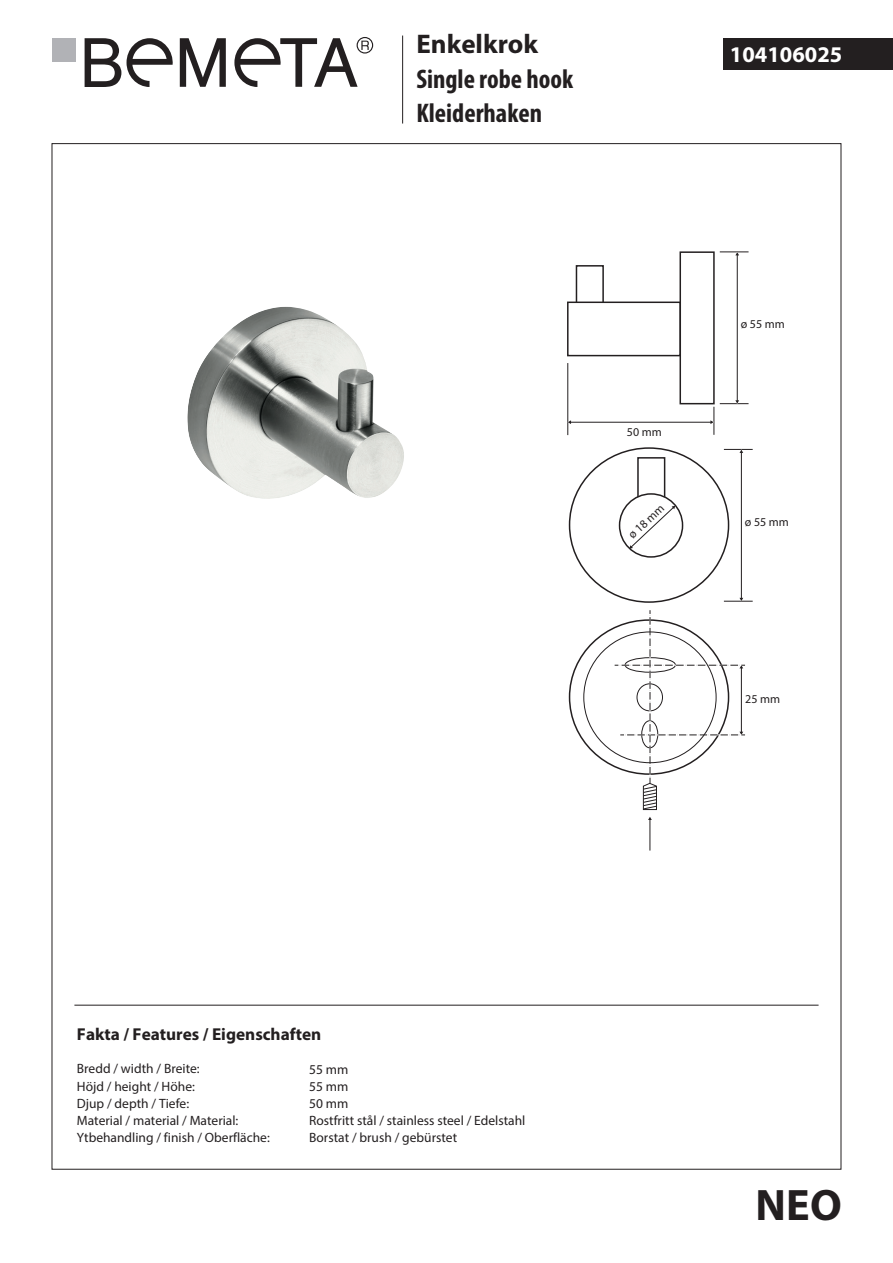
<style>
.page{position:relative;width:893px;height:1263px;background:#fff}
.page>*{position:absolute;margin:0;border:0;box-sizing:border-box;transform-origin:0 0}
.t1{font:700 44.25px "Myriad Pro";color:#231f20}
.t2{font:700 condensed 27px/33.6px "Myriad Pro";color:#231f20}
.t3{font:700 27px "Myriad Pro";color:#231f20}
.t4{font:700 22.5px "Myriad Pro";color:#fff}
.t5{font:700 17.25px "Myriad Pro";color:#231f20}
.t6{font:13.5px/17.2px "Myriad Pro";color:#231f20}
.t7{font:12px "Myriad Pro";color:#231f20}
</style>
<div class="page">
<div style="left:724px;top:38px;width:169px;height:32px;background:#231f20"></div>
<svg style="left:180px;top:38px;width:46px;height:49px"></svg>
<svg style="left:127px;top:38px;width:46px;height:49px"></svg>
<svg style="left:85px;top:38px;width:36px;height:49px"></svg>
<div style="left:53px;top:38px;width:23px;height:24px;background:#b1b2b6"></div>
<svg style="left:234px;top:37px;width:139px;height:50px"></svg>
<hr style="left:402px;top:36px;width:1px;height:88px;background:#231f20">
<svg style="left:611px;top:447px;width:29px;height:10px"></svg>
<div style="left:576px;top:265px;width:28px;height:65px;background:#fff;border:2px solid #231f20"></div>
<div style="left:679px;top:251px;width:36px;height:153px;background:#fff;border:2px solid #231f20"></div>
<div style="left:567px;top:302px;width:114px;height:54px;background:#fff;border:2px solid #231f20"></div>
<hr style="left:567px;top:363px;width:1px;height:72px;background:#231f20">
<hr style="left:570px;top:422px;width:141px;height:1px;background:#231f20">
<hr style="left:737px;top:255px;width:1px;height:146px;background:#231f20">
<svg style="left:710px;top:400px;width:39px;height:35px"></svg>
<svg style="left:720px;top:252px;width:29px;height:3px"></svg>
<hr style="left:741px;top:452px;width:1px;height:146px;background:#231f20">
<svg style="left:724px;top:598px;width:29px;height:4px"></svg>
<svg style="left:724px;top:449px;width:29px;height:4px"></svg>
<div style="left:570px;top:448px;width:159px;height:154px;background:#fff;border-radius:50%"></div>
<div style="left:637px;top:457px;width:28px;height:65px;background:#fff;border:2px solid #231f20"></div>
<div style="left:620px;top:494px;width:62px;height:63px;background:#fff;border-radius:50%"></div>
<div style="left:619px;top:493px;width:64px;height:65px;border:2px solid #231f20;border-radius:50%"></div>
<svg style="left:629px;top:506px;width:46px;height:43px"></svg>
<hr style="left:650px;top:819px;width:1px;height:31px;background:#231f20">
<svg style="left:615px;top:610px;width:130px;height:200px"></svg>
<img style="left:187px;top:307px;width:217px;height:192px">
<hr style="left:74px;top:1005px;width:745px;height:1px;background:#231f20">
<h2 class="t3" style="left:416px;top:26px;width:123px">Enkelkrok</h2>
<h2 class="t2" style="left:416px;top:62px;width:158px">Single robe hook<br>Kleiderhaken</h2>
<h3 class="t4" style="left:730px;top:40px;width:114px">104106025</h3>
<p class="t7" style="left:627px;top:425px;width:36px">50 mm</p>
<p class="t7" style="left:625px;top:531px;width:46px;rotate:-43deg">ø 18 mm</p>
<p class="t7" style="left:741px;top:317px;width:46px">ø 55 mm</p>
<p class="t7" style="left:745px;top:514px;width:46px">ø 55 mm</p>
<p class="t7" style="left:745px;top:691px;width:36px">25 mm</p>
<p class="t5" style="left:77px;top:1023px;width:246px">Fakta / Features / Eigenschaften</p>
<p class="t6" style="left:309px;top:1060px;width:41px;text-align:justify">55 mm 55 mm 50 mm</p>
<p class="t6" style="left:77px;top:1060px;width:194px">Bredd / width / Breite:<br>Höjd / height / Höhe:<br>Djup / depth / Tiefe:<br>Material / material / Material:<br>Ytbehandling / finish / Oberfläche:</p>
<p class="t6" style="left:309px;top:1112px;width:218px">Rostfritt stål / stainless steel / Edelstahl<br>Borstat / brush / gebürstet</p>
<h1 class="t1" style="left:756px;top:1176px;width:88px">NEO</h1>
</div>
